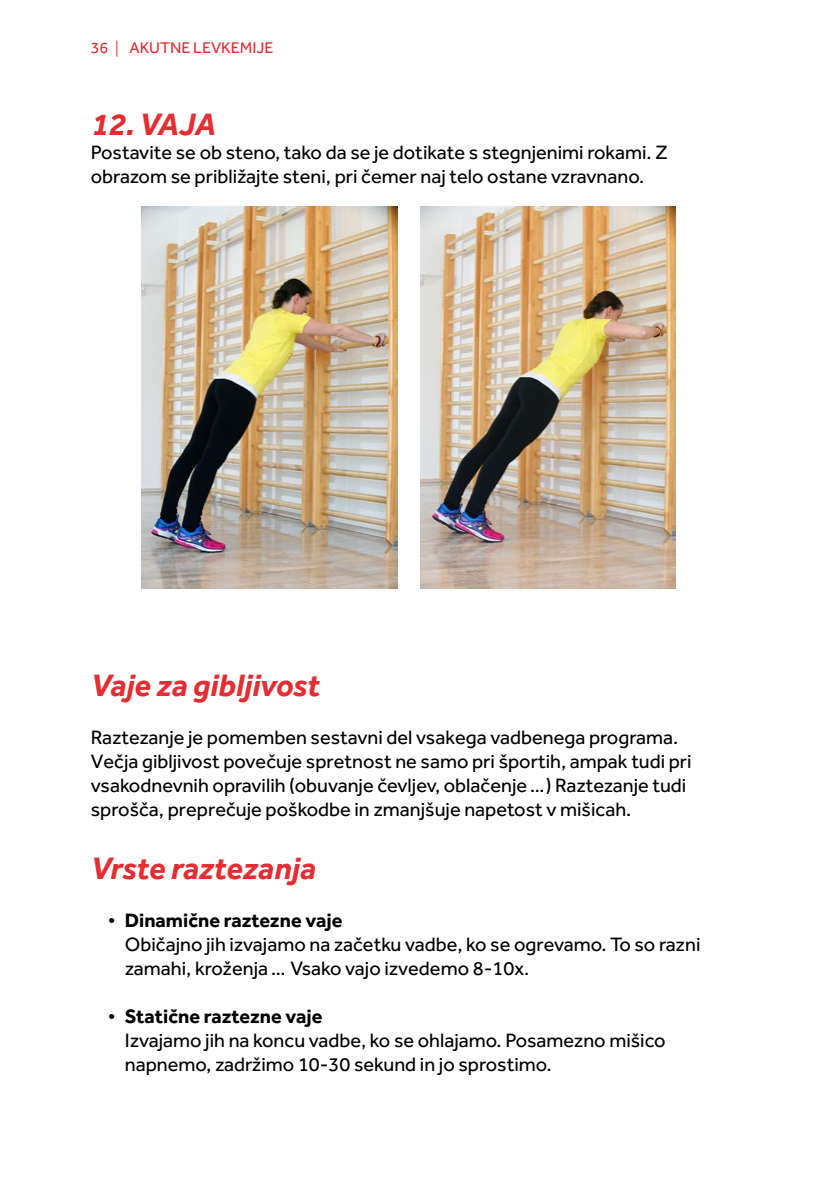
<style>
.page{position:relative;width:840px;height:1191px;background:#fff}
.page>*{position:absolute;margin:0;border:0;box-sizing:border-box;transform-origin:0 0}
.t1{font:italic 700 32px "Effra";color:#e62d31}
.t2{font:20px/24px "Effra";color:#000}
.t3{font:16px "Effra";color:#e62d31}
.s1{font-weight:700}
</style>
<div class="page">
<svg style="left:116px;top:41px;width:1px;height:16px"></svg>
<img style="left:420px;top:206px;width:255px;height:382px">
<img style="left:142px;top:206px;width:255px;height:382px">
<p class="t3" style="left:91px;top:38px;width:19px">36</p>
<p class="t3" style="left:129px;top:38px;width:145px">AKUTNE LEVKEMIJE</p>
<h1 class="t1" style="left:91px;top:105px;width:126px">12. VAJA</h1>
<p class="t2" style="left:91px;top:140px;width:578px">Postavite se ob steno, tako da se je dotikate s stegnjenimi rokami. Z obrazom se približajte steni, pri čemer naj telo ostane vzravnano.</p>
<h1 class="t1" style="left:91px;top:666px;width:231px">Vaje za gibljivost</h1>
<p class="t2" style="left:91px;top:725px;width:602px">Raztezanje je pomemben sestavni del vsakega vadbenega programa.<br>Večja gibljivost povečuje spretnost ne samo pri športih, ampak tudi pri vsakodnevnih opravilih (obuvanje čevljev, oblačenje …) Raztezanje tudi sprošča, preprečuje poškodbe in zmanjšuje napetost v mišicah.</p>
<h1 class="t1" style="left:91px;top:848px;width:226px">Vrste raztezanja</h1>
<p class="t2" style="left:125px;top:907px;width:576px;text-indent:-17px">• <span class="s1">Dinamične raztezne vaje<br></span>Običajno jih izvajamo na začetku vadbe, ko se ogrevamo. To so razni zamahi, kroženja … Vsako vajo izvedemo 8-10x.</p>
<p class="t2" style="left:125px;top:1003px;width:542px;text-indent:-17px">• <span class="s1">Statične raztezne vaje<br></span>Izvajamo jih na koncu vadbe, ko se ohlajamo. Posamezno mišico napnemo, zadržimo 10-30 sekund in jo sprostimo.</p>
</div>
